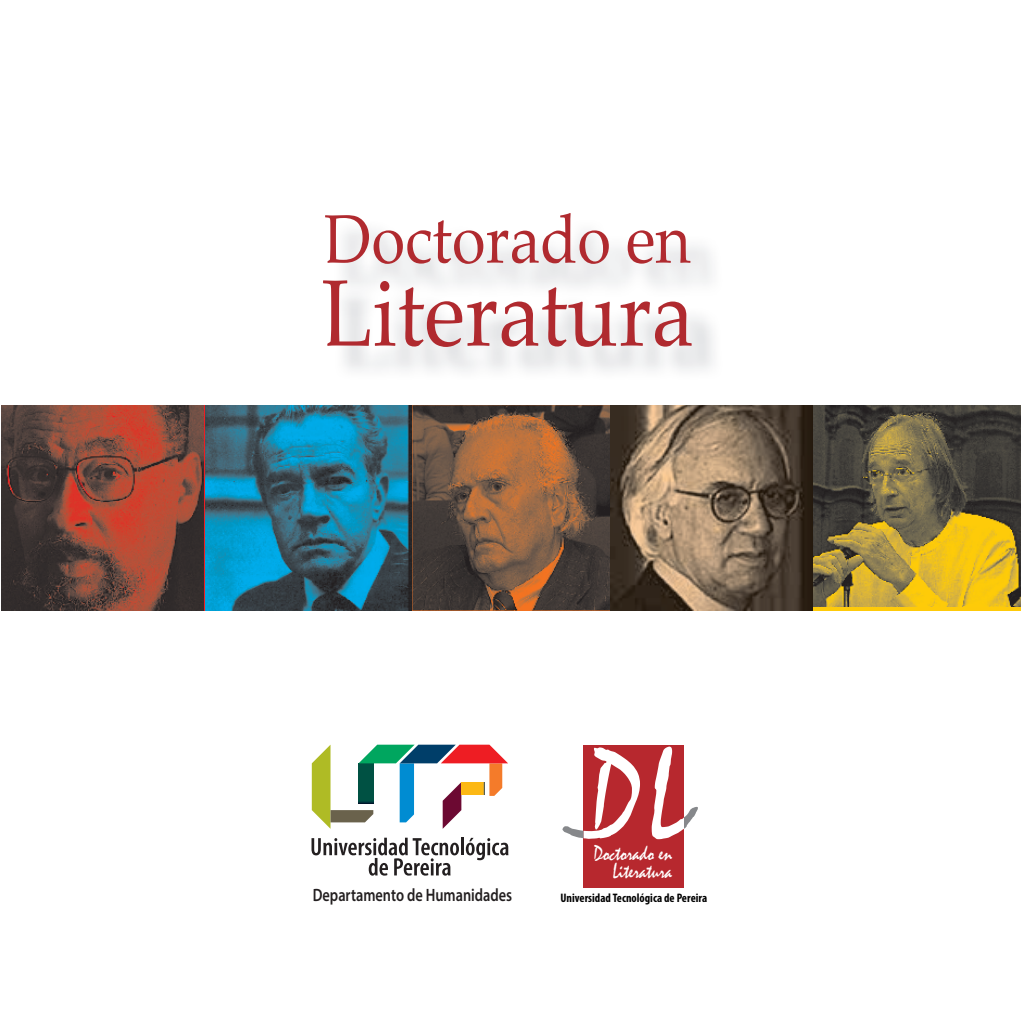
<style>
.page{position:relative;width:1021px;height:1021px;background:#fff}
.page>*{position:absolute;margin:0;border:0;box-sizing:border-box;transform-origin:0 0}
.t1{font:94.27px "Palatino Linotype";color:#b02a2f;scale:.89 1}
.t2{font:68.62px "Palatino Linotype";color:#b02a2f;scale:.89 1}
.t3{font:21.82px/17.8px "Mistral";color:#fff;text-align:right;scale:.85 1}
.t4{font:600 18px "Myriad Pro";color:#231f20;scale:.8 1}
.t5{font:700 condensed 12.38px "Myriad Pro";color:#000001}
</style>
<div class="page">
<img style="left:412px;top:405px;width:198px;height:205px">
<img style="left:610px;top:405px;width:203px;height:205px">
<img style="left:813px;top:405px;width:207px;height:201px">
<svg style="left:312px;top:744px;width:196px;height:84px"></svg>
<div style="left:461px;top:782px;width:23px;height:12px;background:#fcb814"></div>
<svg style="left:311px;top:837px;width:197px;height:38px"></svg>
<div style="left:583px;top:744px;width:101px;height:143px;background:#b7282e"></div>
<svg style="left:651px;top:746px;width:47px;height:93px"></svg>
<svg style="left:562px;top:747px;width:78px;height:92px"></svg>
<svg style="left:204px;top:405px;width:208px;height:205px;background:#26728d"></svg>
<svg style="left:1px;top:405px;width:203px;height:205px;background:#764236"></svg>
<h2 class="t2" style="left:324px;top:190px;width:413px">Doctorado en</h2>
<h1 class="t1" style="left:321px;top:246px;width:419px">Literatura</h1>
<h3 class="t3" style="left:594px;top:845px;width:93px">Doctorado en<br>Literatura</h3>
<h3 class="t4" style="left:313px;top:883px;width:251px">Departamento de Humanidades</h3>
<p class="t5" style="left:560px;top:890px;width:148px">Universidad Tecnológica de Pereira</p>
</div>
